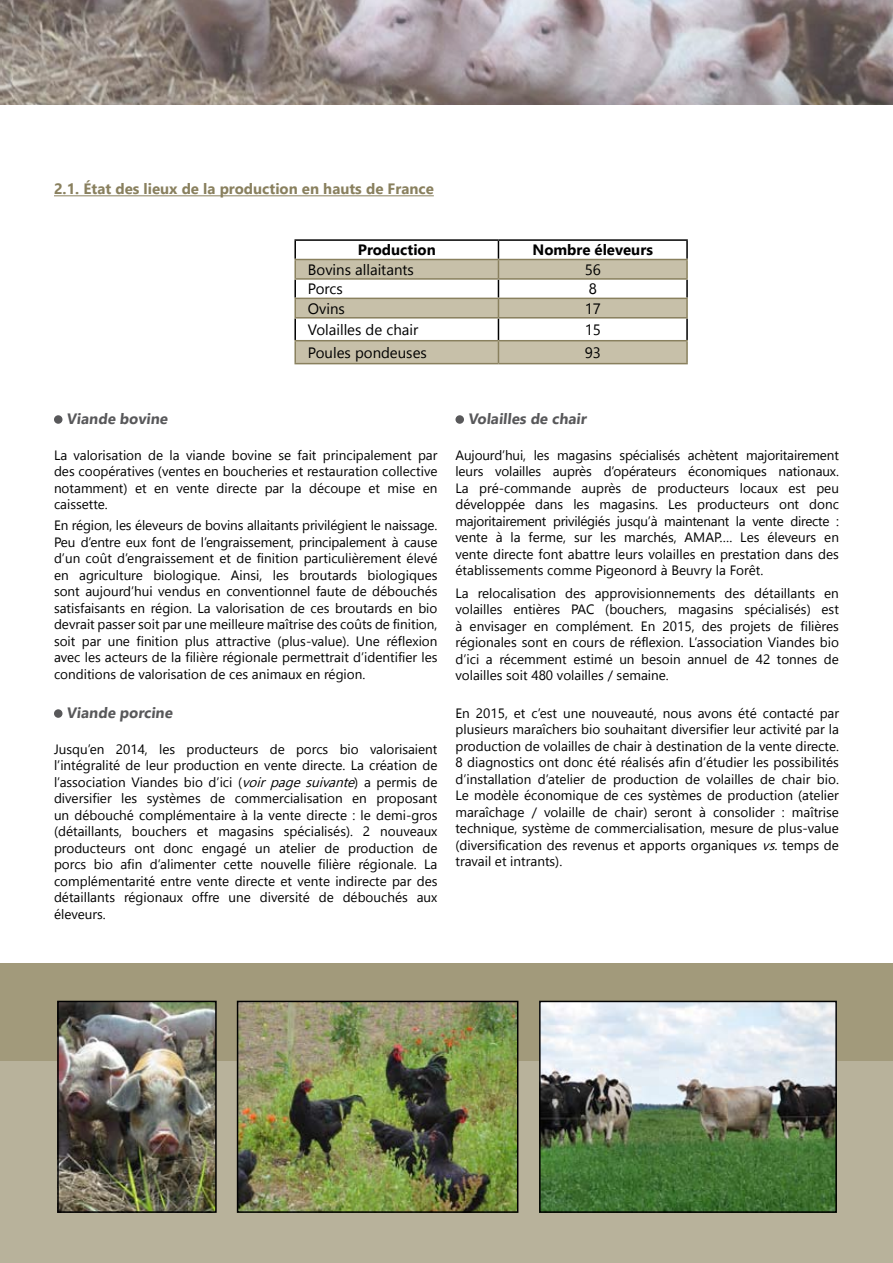
<style>
.page{position:relative;width:893px;height:1263px;background:#fff}
.page>*{position:absolute;margin:0;border:0;box-sizing:border-box;transform-origin:0 0}
.t1{font:15px "Khmer UI";color:#000}
.t2{font:700 15px "Khmer UI";color:#89805e}
.t3{font:700 15px "Khmer UI";color:#58585a}
.t4{font:700 15px "Khmer UI";color:#000}
.t5{font:13.5px/16.5px "Khmer UI";color:#000;text-align:justify}
.s1{font-style:italic}
</style>
<div class="page">
<hr style="left:54px;top:195px;width:380px;height:1px;background:#89805e">
<hr style="left:294px;top:239px;width:204px;height:2px;background:#000">
<hr style="left:498px;top:239px;width:190px;height:2px;background:#000">
<svg style="left:294px;top:241px;width:394px;height:123px"></svg>
<hr style="left:686px;top:341px;width:2px;height:22px;background:#89805e">
<hr style="left:498px;top:363px;width:190px;height:1px;background:#89805e">
<div style="left:54px;top:415px;width:9px;height:9px;background:#58585a;border-radius:50%"></div>
<div style="left:54px;top:709px;width:9px;height:9px;background:#58585a;border-radius:50%"></div>
<div style="left:455px;top:415px;width:9px;height:9px;background:#58585a;border-radius:50%"></div>
<div style="left:0;top:963px;width:893px;height:300px;background:#a29a7b"></div>
<div style="left:0;top:1061px;width:893px;height:202px;background:#b8b29b"></div>
<img style="left:60px;top:1004px;width:154px;height:206px">
<div style="left:57px;top:1001px;width:160px;height:212px;border:2px solid #000"></div>
<img style="left:240px;top:1004px;width:275px;height:206px">
<div style="left:237px;top:1001px;width:281px;height:212px;border:2px solid #000"></div>
<img style="left:542px;top:1004px;width:292px;height:206px">
<div style="left:539px;top:1001px;width:298px;height:212px;border:2px solid #000"></div>
<svg style="left:0;top:0;width:893px;height:105px;background:#9a9090"></svg>
<p class="t2" style="left:54px;top:180px;width:381px">2.1. État des lieux de la production en hauts de France</p>
<p class="t4" style="left:358px;top:241px;width:80px">Production</p>
<p class="t4" style="left:532px;top:241px;width:122px">Nombre éleveurs</p>
<p class="t1" style="left:308px;top:261px;width:107px">Bovins allaitants</p>
<p class="t1" style="left:585px;top:261px;width:18px">56</p>
<p class="t1" style="left:308px;top:280px;width:36px">Porcs</p>
<p class="t1" style="left:589px;top:280px;width:10px">8</p>
<p class="t1" style="left:308px;top:300px;width:38px">Ovins</p>
<p class="t1" style="left:585px;top:300px;width:18px">17</p>
<p class="t1" style="left:308px;top:321px;width:112px">Volailles de chair</p>
<p class="t1" style="left:585px;top:321px;width:18px">15</p>
<p class="t1" style="left:308px;top:344px;width:120px">Poules pondeuses</p>
<p class="t1" style="left:585px;top:344px;width:18px">93</p>
<p class="t3" style="left:67px;top:410px;width:104px">Viande bovine</p>
<p class="t5" style="left:54px;top:447px;width:385px">La valorisation de la viande bovine se fait principalement par des coopératives (ventes en boucheries et restauration collective notamment) et en vente directe par la découpe et mise en caissette.</p>
<p class="t5" style="left:54px;top:517px;width:385px">En région, les éleveurs de bovins allaitants privilégient le naissage.<br>Peu d’entre eux font de l’engraissement, principalement à cause d’un coût d’engraissement et de finition particulièrement élevé en agriculture biologique. Ainsi, les broutards biologiques sont aujourd’hui vendus en conventionnel faute de débouchés satisfaisants en région. La valorisation de ces broutards en bio devrait passer soit par une meilleure maîtrise des coûts de finition, soit par une finition plus attractive (plus-value). Une réflexion avec les acteurs de la filière régionale permettrait d’identifier les conditions de valorisation de ces animaux en région.</p>
<p class="t3" style="left:67px;top:704px;width:109px">Viande porcine</p>
<p class="t5" style="left:54px;top:741px;width:385px">Jusqu’en 2014, les producteurs de porcs bio valorisaient l’intégralité de leur production en vente directe. La création de l’association Viandes bio d’ici (<span class="s1">voir page suivante</span>) a permis de diversifier les systèmes de commercialisation en proposant un débouché complémentaire à la vente directe : le demi-gros (détaillants, bouchers et magasins spécialisés). 2 nouveaux producteurs ont donc engagé un atelier de production de porcs bio afin d’alimenter cette nouvelle filière régionale. La complémentarité entre vente directe et vente indirecte par des détaillants régionaux offre une diversité de débouchés aux éleveurs.</p>
<p class="t3" style="left:468px;top:410px;width:122px">Volailles de chair</p>
<p class="t5" style="left:455px;top:447px;width:385px">Aujourd’hui, les magasins spécialisés achètent majoritairement leurs volailles auprès d’opérateurs économiques nationaux.<br>La pré-commande auprès de producteurs locaux est peu développée dans les magasins. Les producteurs ont donc majoritairement privilégiés jusqu’à maintenant la vente directe : vente à la ferme, sur les marchés, AMAP…. Les éleveurs en vente directe font abattre leurs volailles en prestation dans des établissements comme Pigeonord à Beuvry la Forêt.</p>
<p class="t5" style="left:455px;top:585px;width:385px">La relocalisation des approvisionnements des détaillants en volailles entières PAC (bouchers, magasins spécialisés) est à envisager en complément. En 2015, des projets de filières régionales sont en cours de réflexion. L’association Viandes bio d’ici a récemment estimé un besoin annuel de 42 tonnes de volailles soit 480 volailles / semaine.</p>
<p class="t5" style="left:455px;top:705px;width:385px">En 2015, et c’est une nouveauté, nous avons été contacté par plusieurs maraîchers bio souhaitant diversifier leur activité par la production de volailles de chair à destination de la vente directe.<br>8 diagnostics ont donc été réalisés afin d’étudier les possibilités d’installation d’atelier de production de volailles de chair bio.<br>Le modèle économique de ces systèmes de production (atelier maraîchage / volaille de chair) seront à consolider : maîtrise technique, système de commercialisation, mesure de plus-value (diversification des revenus et apports organiques <span class="s1">vs.</span>temps de travail et intrants).</p>
</div>
